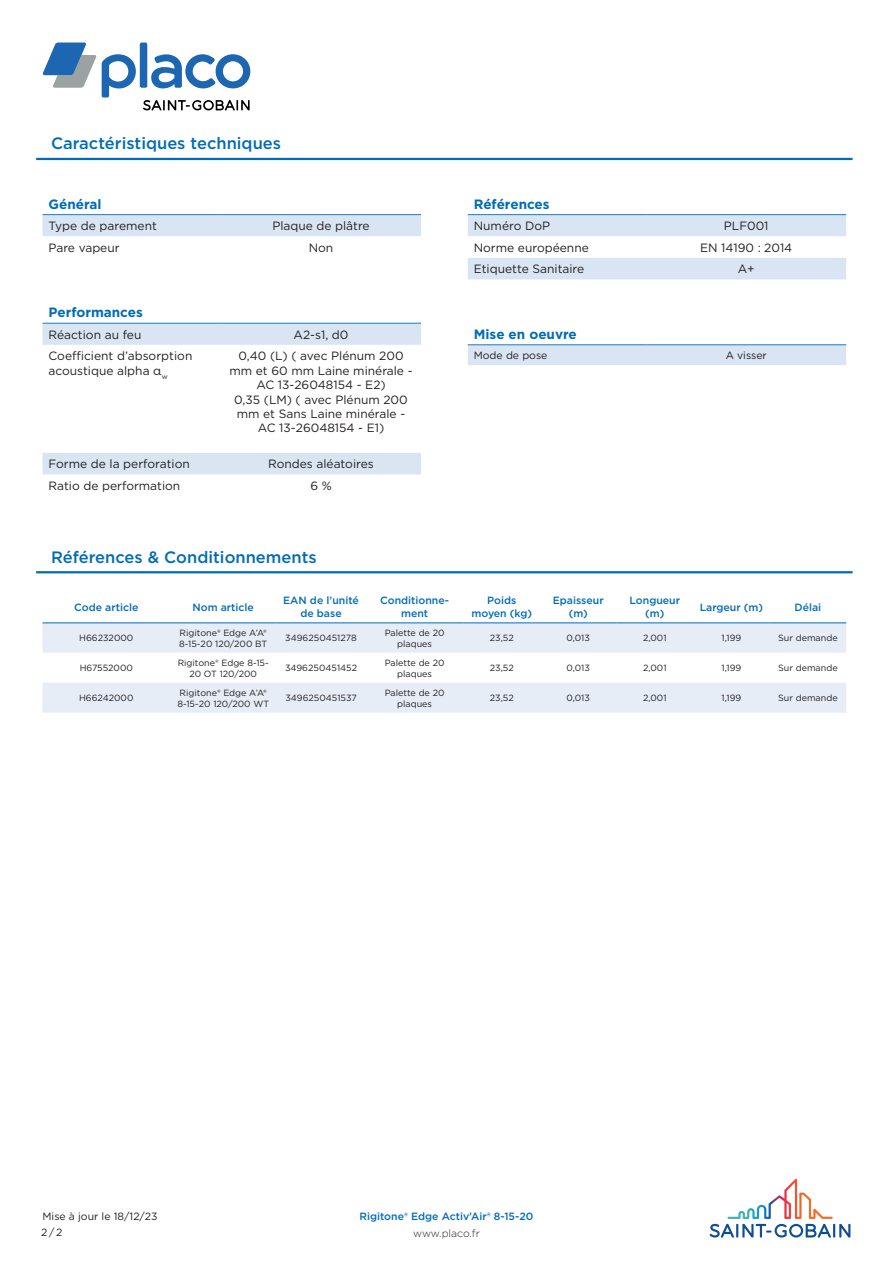
<style>
.page{position:relative;width:893px;height:1263px;background:#fff}
.page>*{position:absolute;margin:0;border:0;box-sizing:border-box;transform-origin:0 0}
.t1{font:500 16.5px "Gotham";color:#006cb7}
.attribute_group{font:700 13.5px "Gotham";color:#006cb7}
.column_2{font:12px/14.4px "Gotham";color:#231f20;text-align:center}
.column_1{font:12px/14.4px "Gotham";color:#231f20}
.column_header_1_colu{font:500 10.5px/12.6px "Gotham";color:#006cb7;text-align:center}
.column_1-2{font:10.5px/16.6px "Gotham";color:#231f20}
.Product_Name_Master{font:500 10.5px "Gotham";color:#006cb7}
.t2{font:300 10.5px "Gotham";color:#231f20}
.column_2-2{font:10.5px "Gotham";color:#231f20}
.column_2-3{font:9px/10.8px "Gotham";color:#231f20}
.column_4{font:9px/10.8px "Gotham";color:#231f20;text-align:center}
.column_3{font:9px "Gotham";color:#231f20}
.column_9{font:9px "Gotham";color:#231f20}
.column_1-3{font:9px "Gotham";color:#231f20}
.column_5{font:9px "Gotham";letter-spacing:-.005em;color:#231f20}
.column_6{font:9px "Gotham";color:#231f20}
.column_7{font:9px "Gotham";color:#231f20}
.column_8{font:9px "Gotham";color:#231f20}
</style>
<div class="page">
<svg style="left:710px;top:1179px;width:140px;height:58px"></svg>
<svg style="left:143px;top:100px;width:107px;height:10px"></svg>
<div style="left:140px;top:43px;width:7px;height:45px;background:#1d66b2;border-radius:2px"></div>
<svg style="left:42px;top:43px;width:94px;height:55px"></svg>
<svg style="left:151px;top:54px;width:99px;height:34px"></svg>
<hr style="left:36px;top:158px;width:817px;height:2px;background:#006cb7">
<div style="left:43px;top:215px;width:378px;height:21px;background:#dae5f4"></div>
<hr style="left:43px;top:214px;width:178px;height:1px;background:#167ec2">
<hr style="left:221px;top:214px;width:200px;height:1px;background:#167ec2">
<svg style="left:43px;top:324px;width:378px;height:150px"></svg>
<hr style="left:43px;top:323px;width:178px;height:1px;background:#167ec2">
<hr style="left:221px;top:323px;width:200px;height:1px;background:#167ec2">
<svg style="left:468px;top:215px;width:378px;height:64px"></svg>
<hr style="left:468px;top:214px;width:178px;height:1px;background:#167ec2">
<hr style="left:646px;top:214px;width:200px;height:1px;background:#167ec2">
<div style="left:468px;top:345px;width:378px;height:20px;background:#dae5f4"></div>
<hr style="left:468px;top:344px;width:178px;height:1px;background:#167ec2">
<hr style="left:646px;top:344px;width:200px;height:1px;background:#167ec2">
<hr style="left:36px;top:571px;width:817px;height:2px;background:#006cb7">
<svg style="left:43px;top:623px;width:803px;height:90px;fill:#e7edf7"></svg>
<hr style="left:43px;top:622px;width:127px;height:1px;background:#167ec2">
<hr style="left:170px;top:622px;width:106px;height:1px;background:#167ec2">
<hr style="left:276px;top:622px;width:90px;height:1px;background:#167ec2">
<hr style="left:366px;top:622px;width:97px;height:1px;background:#167ec2">
<hr style="left:463px;top:622px;width:77px;height:1px;background:#167ec2">
<hr style="left:540px;top:622px;width:77px;height:1px;background:#167ec2">
<hr style="left:617px;top:622px;width:76px;height:1px;background:#167ec2">
<hr style="left:693px;top:622px;width:77px;height:1px;background:#167ec2">
<hr style="left:770px;top:622px;width:76px;height:1px;background:#167ec2">
<p class="t1" style="left:51px;top:133px;width:232px">Caractéristiques techniques</p>
<p class="attribute_group" style="left:49px;top:195px;width:54px">Général</p>
<p class="column_1" style="left:49px;top:219px;width:110px">Type de parement</p>
<p class="column_2" style="left:272px;top:219px;width:99px">Plaque de plâtre</p>
<p class="column_1" style="left:49px;top:240px;width:73px">Pare vapeur</p>
<p class="column_2" style="left:309px;top:240px;width:26px">Non</p>
<p class="attribute_group" style="left:49px;top:303px;width:96px">Performances</p>
<p class="column_1" style="left:49px;top:327px;width:94px">Réaction au feu</p>
<p class="column_2" style="left:294px;top:327px;width:56px">A2-s1, d0</p>
<p class="column_1" style="left:49px;top:349px;width:145px">Coefficient d’absorption acoustique alpha α<sub>w</sub></p>
<p class="column_2" style="left:229px;top:349px;width:185px">0,40 (L) ( avec Plénum 200 mm et 60 mm Laine minérale -<br>AC 13-26048154 - E2)<br>0,35 (LM) ( avec Plénum 200 mm et Sans Laine minérale -<br>AC 13-26048154 - E1)</p>
<p class="column_1" style="left:49px;top:457px;width:143px">Forme de la perforation</p>
<p class="column_2" style="left:268px;top:457px;width:107px">Rondes aléatoires</p>
<p class="column_1" style="left:49px;top:478px;width:133px">Ratio de performation</p>
<p class="column_2" style="left:310px;top:478px;width:23px">6 %</p>
<p class="t1" style="left:51px;top:546px;width:267px">Références &amp; Conditionnements</p>
<p class="attribute_group" style="left:474px;top:195px;width:77px">Références</p>
<p class="column_1" style="left:474px;top:219px;width:78px">Numéro DoP</p>
<p class="column_2" style="left:724px;top:219px;width:46px">PLF001</p>
<p class="column_1" style="left:474px;top:240px;width:117px">Norme européenne</p>
<p class="column_2" style="left:700px;top:240px;width:94px">EN 14190 : 2014</p>
<p class="column_1" style="left:474px;top:262px;width:112px">Etiquette Sanitaire</p>
<p class="column_2" style="left:738px;top:262px;width:18px">A+</p>
<p class="attribute_group" style="left:474px;top:325px;width:105px">Mise en oeuvre</p>
<p class="column_1-2" style="left:474px;top:347px;width:75px">Mode de pose</p>
<p class="column_2-2" style="left:726px;top:349px;width:43px">A visser</p>
<p class="column_header_1_colu" style="left:74px;top:600px;width:66px">Code article</p>
<p class="column_header_1_colu" style="left:192px;top:600px;width:63px">Nom article</p>
<p class="column_header_1_colu" style="left:283px;top:594px;width:77px">EAN de l’unité de base</p>
<p class="column_header_1_colu" style="left:380px;top:594px;width:70px">Conditionne&shy;ment</p>
<p class="column_header_1_colu" style="left:471px;top:594px;width:62px">Poids moyen (kg)</p>
<p class="column_header_1_colu" style="left:553px;top:594px;width:52px">Epaisseur (m)</p>
<p class="column_header_1_colu" style="left:630px;top:594px;width:52px">Longueur (m)</p>
<p class="column_header_1_colu" style="left:700px;top:600px;width:65px">Largeur (m)</p>
<p class="column_header_1_colu" style="left:795px;top:600px;width:28px">Délai</p>
<p class="column_1-3" style="left:79px;top:632px;width:56px">H66232000</p>
<p class="column_2-3" style="left:179px;top:627px;width:90px">Rigitone® Edge A’A®<br>8-15-20 120/200 BT</p>
<p class="column_3" style="left:285px;top:632px;width:73px">3496250451278</p>
<p class="column_4" style="left:385px;top:627px;width:61px">Palette de 20 plaques</p>
<p class="column_5" style="left:490px;top:632px;width:25px">23,52</p>
<p class="column_6" style="left:567px;top:632px;width:25px">0,013</p>
<p class="column_7" style="left:643px;top:632px;width:25px">2,001</p>
<p class="column_8" style="left:721px;top:632px;width:21px">1,199</p>
<p class="column_9" style="left:778px;top:632px;width:61px">Sur demande</p>
<p class="column_1-3" style="left:80px;top:662px;width:55px">H67552000</p>
<p class="column_2-3" style="left:178px;top:657px;width:93px;text-align:center">Rigitone® Edge 8-15-<br>20 OT 120/200</p>
<p class="column_3" style="left:285px;top:662px;width:74px">3496250451452</p>
<p class="column_4" style="left:385px;top:657px;width:61px">Palette de 20 plaques</p>
<p class="column_5" style="left:490px;top:662px;width:25px">23,52</p>
<p class="column_6" style="left:567px;top:662px;width:25px">0,013</p>
<p class="column_7" style="left:643px;top:662px;width:25px">2,001</p>
<p class="column_8" style="left:721px;top:662px;width:21px">1,199</p>
<p class="column_9" style="left:778px;top:662px;width:61px">Sur demande</p>
<p class="column_1-3" style="left:79px;top:692px;width:56px">H66242000</p>
<p class="column_2-3" style="left:177px;top:687px;width:93px">Rigitone® Edge A’A®<br>8-15-20 120/200 WT</p>
<p class="column_3" style="left:285px;top:692px;width:73px">3496250451537</p>
<p class="column_4" style="left:385px;top:687px;width:61px">Palette de 20 plaques</p>
<p class="column_5" style="left:490px;top:692px;width:25px">23,52</p>
<p class="column_6" style="left:567px;top:692px;width:25px">0,013</p>
<p class="column_7" style="left:643px;top:692px;width:25px">2,001</p>
<p class="column_8" style="left:721px;top:692px;width:21px">1,199</p>
<p class="column_9" style="left:778px;top:692px;width:61px">Sur demande</p>
<p class="column_1-2" style="left:41px;top:1207px;width:118px">Mise à jour le 18/12/23<br>2/2</p>
<p class="Product_Name_Master" style="left:359px;top:1209px;width:175px">Rigitone® Edge Activ’Air® 8-15-20</p>
<p class="t2" style="left:413px;top:1227px;width:68px">www.placo.fr</p>
</div>
